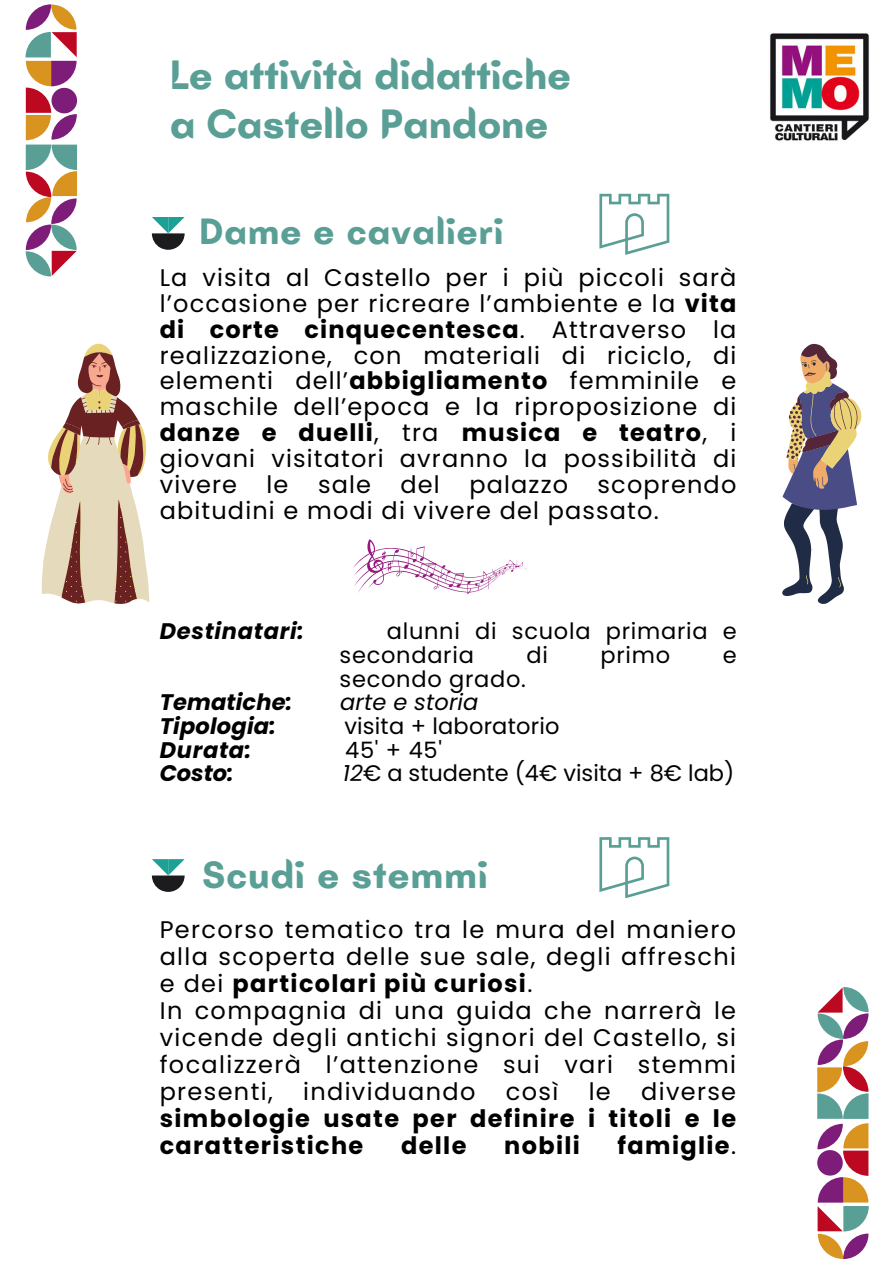
<style>
.page{position:relative;width:894px;height:1264px;background:#fff}
.page>*{position:absolute;margin:0;border:0;box-sizing:border-box;transform-origin:0 0}
.t1{font:700 42px/49.5px "Batangas";letter-spacing:.01em;color:#5a9f95}
.t2{font:700 39px "Batangas";letter-spacing:.03em;color:#5a9f95}
.t3{font:700 37.5px "Batangas";letter-spacing:.03em;color:#5a9f95}
.t4{font:24px/25.8px "Poppins";letter-spacing:.05em;color:#000;text-align:justify}
.t5{font:700 24px/27px "Poppins";letter-spacing:.055em;color:#000;text-align:justify}
.t6{font:22.5px "Poppins";letter-spacing:.01em;color:#000}
.t7{font:italic 700 22.5px "Poppins";letter-spacing:.01em;color:#000}
.t8{font:22.5px/23.7px "Poppins";letter-spacing:.03em;color:#000}
.t9{font:italic 700 22.5px "Poppins";letter-spacing:.03em;color:#000}
.t10{font:italic 22.5px "Poppins";letter-spacing:.005em;color:#000}
.s1{font-weight:700}
.s2{font-style:italic}
.s3{font-weight:400}
</style>
<div class="page">
<svg style="left:152px;top:217px;width:32px;height:33px"></svg>
<svg style="left:599px;top:194px;width:70px;height:60px"></svg>
<svg style="left:782px;top:344px;width:78px;height:259px"></svg>
<svg style="left:42px;top:344px;width:107px;height:259px"></svg>
<svg style="left:353px;top:539px;width:175px;height:56px"></svg>
<svg style="left:152px;top:859px;width:32px;height:32px"></svg>
<svg style="left:599px;top:837px;width:70px;height:60px"></svg>
<svg style="left:26px;top:4px;width:51px;height:272px"></svg>
<svg style="left:817px;top:987px;width:51px;height:271px"></svg>
<img style="left:770px;top:33px;width:99px;height:108px">
<h1 class="t1" style="left:170px;top:50px;width:402px">Le attività didattiche a Castello Pandone</h1>
<p class="t3" style="left:199px;top:209px;width:305px">Dame e cavalieri</p>
<p class="t4" style="left:160px;top:264px;width:578px;text-align:left">La visita al Castello per i più piccoli sarà l’occasione per ricreare l’ambiente e la <span class="s1">vita di corte cinquecentesca</span>. Attraverso la realizzazione, con materiali di riciclo, di elementi dell’<span class="s1">abbigliamento</span> femminile e maschile dell’epoca e la riproposizione di <span class="s1">danze e duelli</span>, tra <span class="s1">musica e teatro</span>, i giovani visitatori avranno la possibilità di vivere le sale del palazzo scoprendo abitudini e modi di vivere del passato.</p>
<p class="t9" style="left:160px;top:616px;width:145px">Destinatari:</p>
<p class="t8" style="left:526px;top:619px;width:212px;text-indent:-140px">alunni di scuola primaria e di</p>
<p class="t6" style="left:600px;top:639px;width:71px">primo</p>
<p class="t6" style="left:722px;top:639px;width:15px">e</p>
<p class="t7" style="left:160px;top:686px;width:134px">Tematiche:</p>
<p class="t10" style="left:340px;top:686px;width:140px">arte e storia</p>
<p class="t7" style="left:160px;top:710px;width:117px">Tipologia:</p>
<p class="t6" style="left:344px;top:710px;width:216px">visita + laboratorio</p>
<p class="t7" style="left:160px;top:734px;width:93px">Durata:</p>
<p class="t6" style="left:345px;top:734px;width:98px">45' + 45'</p>
<p class="t7" style="left:160px;top:757px;width:75px">Costo:</p>
<p class="t6" style="left:343px;top:757px;width:393px"><span class="s2">12</span>€ a studente (4€ visita + 8€ lab)</p>
<p class="t2" style="left:202px;top:851px;width:286px">Scudi e stemmi</p>
<h2 class="t4" style="left:160px;top:916px;width:577px;line-height:27px">Percorso tematico tra le mura del maniero alla scoperta delle sue sale, degli affreschi e dei <span class="s1">particolari più curiosi</span>.</h2>
<p class="t4" style="left:160px;top:997px;width:577px;line-height:27px">In compagnia di una guida che narrerà le vicende degli antichi signori del Castello, si focalizzerà</p>
<p class="t4" style="left:326px;top:1051px;width:411px">l’attenzione sui vari stemmi</p>
<p class="t4" style="left:160px;top:1078px;width:114px">presenti,</p>
<p class="t4" style="left:303px;top:1078px;width:174px">individuando</p>
<p class="t4" style="left:505px;top:1078px;width:54px">così</p>
<p class="t4" style="left:588px;top:1078px;width:24px">le</p>
<p class="t5" style="left:160px;top:1078px;width:577px;text-indent:481px"><span class="s3">diverse </span>simbologie usate per definire i titoli e le caratteristiche</p>
<p class="t5" style="left:401px;top:1132px;width:67px">delle</p>
<p class="t5" style="left:504px;top:1132px;width:77px">nobili</p>
<p class="t5" style="left:617px;top:1132px;width:120px">famiglie<span class="s3">.</span></p>
</div>
